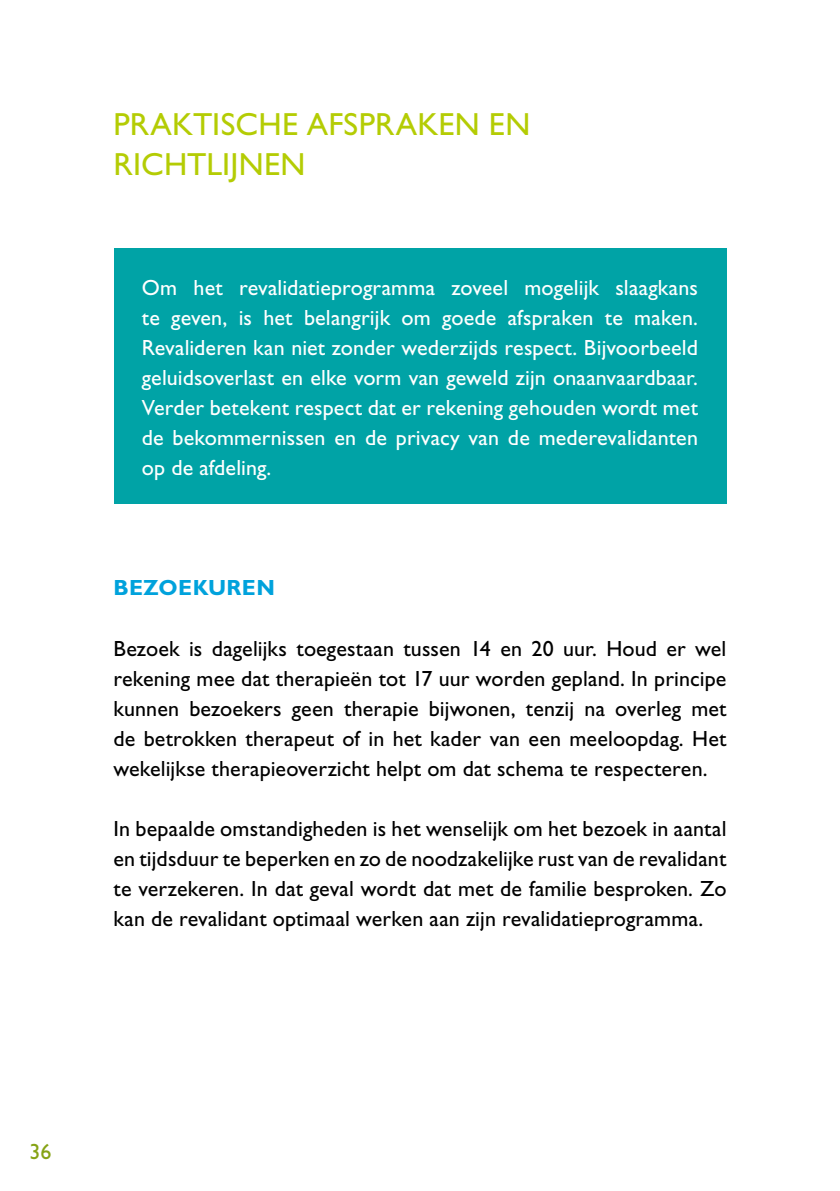
<style>
.page{position:relative;width:840px;height:1191px;background:#fff}
.page>*{position:absolute;margin:0;border:0;box-sizing:border-box;transform-origin:0 0}
.t1{font:32px/40px "Gill Sans Std";letter-spacing:.005em;color:#b4cc04}
.t2{font:22px/30px "Gill Sans Std";letter-spacing:.005em;color:#000;text-align:justify}
.t3{font:22px/30px "Gill Sans Std";letter-spacing:.005em;color:#fff;text-align:justify}
.t4{font:700 22px "Gill Sans Std";letter-spacing:.015em;color:#00a2dc}
.t5{font:22px "Gill Sans Std";color:#86a315}
</style>
<div class="page">
<div style="left:113px;top:248px;width:613px;height:255px;background:#00a3a6"></div>
<h1 class="t1" style="left:113px;top:105px;width:418px">PRAKTISCHE AFSPRAKEN EN<br>RICHTLIJNEN</h1>
<p class="t3" style="left:142px;top:273px;width:557px">Om het revalidatieprogramma zoveel mogelijk slaagkans te geven, is het belangrijk om goede afspraken te maken.<br>Revalideren kan niet zonder wederzijds respect. Bijvoorbeeld geluidsoverlast en elke vorm van geweld zijn onaanvaardbaar.<br>Verder betekent respect dat er rekening gehouden wordt met de bekommernissen en de privacy van de mederevalidanten op de afdeling.</p>
<p class="t4" style="left:113px;top:575px;width:163px">BEZOEKUREN</p>
<p class="t2" style="left:113px;top:633px;width:614px">Bezoek is dagelijks toegestaan tussen 14 en 20 uur. Houd er wel rekening mee dat therapieën tot 17 uur worden gepland. In principe kunnen bezoekers geen therapie bijwonen, tenzij na overleg met de betrokken therapeut of in het kader van een meeloopdag. Het wekelijkse therapieoverzicht helpt om dat schema te respecteren.</p>
<p class="t2" style="left:113px;top:813px;width:614px">In bepaalde omstandigheden is het wenselijk om het bezoek in aantal en tijdsduur te beperken en zo de noodzakelijke rust van de revalidant te verzekeren. In dat geval wordt dat met de familie besproken. Zo kan de revalidant optimaal werken aan zijn revalidatieprogramma.</p>
<p class="t5" style="left:29px;top:1138px;width:23px">36</p>
</div>
